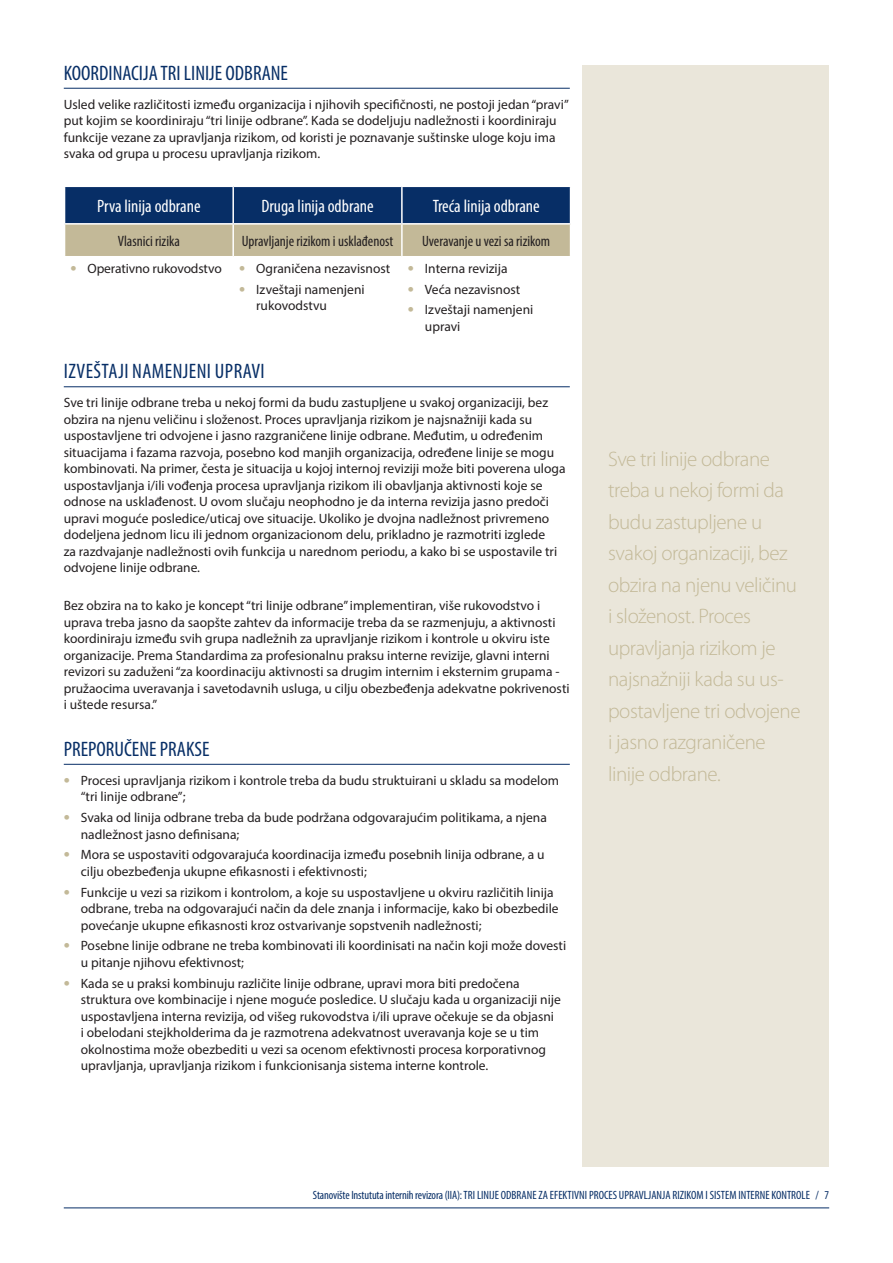
<style>
.page{position:relative;width:893px;height:1263px;background:#fff}
.page>*{position:absolute;margin:0;border:0;box-sizing:border-box;transform-origin:0 0}
.t1{font:300 21px/31.5px "Myriad Pro";letter-spacing:-.02em;color:#c3b998}
.t2{font:condensed 21px "Myriad Pro";color:#072e66}
.t3{font:condensed 18px "Myriad Pro";color:#fff}
.t4{font:condensed 15px "Myriad Pro";color:#231f20}
.t5{font:13.5px/16.5px "Myriad Pro";color:#231f20}
.t6{font:condensed 12px "Myriad Pro";color:#072e66}
.s1{font-weight:700;font-size:18px;color:#c3b998}
</style>
<div class="page">
<div style="left:583px;top:65px;width:246px;height:1101px;background:#eae6da"></div>
<hr style="left:64px;top:1207px;width:765px;height:1px;background:#072e66">
<hr style="left:64px;top:88px;width:506px;height:1px;background:#072e66">
<hr style="left:64px;top:386px;width:506px;height:1px;background:#072e66">
<hr style="left:64px;top:764px;width:506px;height:1px;background:#072e66">
<svg style="left:65px;top:187px;width:505px;height:69px;background:#5e6e7d"></svg>
<hr style="left:232px;top:187px;width:2px;height:36px;background:#fff">
<hr style="left:401px;top:187px;width:2px;height:36px;background:#fff">
<hr style="left:64px;top:223px;width:169px;height:2px;background:#fff">
<hr style="left:233px;top:223px;width:169px;height:2px;background:#fff">
<hr style="left:232px;top:225px;width:2px;height:31px;background:#fff">
<hr style="left:402px;top:223px;width:169px;height:2px;background:#fff">
<hr style="left:401px;top:225px;width:2px;height:31px;background:#fff">
<h1 class="t2" style="left:64px;top:60px;width:226px">KOORDINACIJA TRI LINIJE ODBRANE</h1>
<p class="t5" style="left:64px;top:96px;width:506px">Usled velike različitosti između organizacija i njihovih specifičnosti, ne postoji jedan “pravi” put kojim se koordiniraju “tri linije odbrane”. Kada se dodeljuju nadležnosti i koordiniraju funkcije vezane za upravljanja rizikom, od koristi je poznavanje suštinske uloge koju ima svaka od grupa u procesu upravljanja rizikom.</p>
<h2 class="t3" style="left:97px;top:195px;width:105px">Prva linija odbrane</h2>
<h2 class="t3" style="left:261px;top:195px;width:114px">Druga linija odbrane</h2>
<h2 class="t3" style="left:433px;top:195px;width:109px">Treća linija odbrane</h2>
<p class="t4" style="left:118px;top:232px;width:64px">Vlasnici rizika</p>
<p class="t4" style="left:242px;top:232px;width:153px">Upravljanje rizikom i usklađenost</p>
<p class="t4" style="left:422px;top:232px;width:130px">Uveravanje u vezi sa rizikom</p>
<p class="t5" style="left:71px;top:260px;width:321px"><span class="s1">•</span> Operativno rukovodstvo <span class="s1">•</span> Ograničena nezavisnost</p>
<p class="t5" style="left:256px;top:281px;width:110px;text-indent:-17px"><span class="s1">•</span> Izveštaji namenjeni rukovodstvu</p>
<p class="t5" style="left:408px;top:260px;width:101px"><span class="s1">•</span> Interna revizija</p>
<p class="t5" style="left:408px;top:281px;width:114px"><span class="s1">•</span> Veća nezavisnost</p>
<p class="t5" style="left:425px;top:301px;width:110px;text-indent:-17px"><span class="s1">•</span> Izveštaji namenjeni upravi</p>
<h1 class="t2" style="left:64px;top:358px;width:78px">Izveštaji namenjeni</h1>
<h1 class="t2" style="left:215px;top:358px;width:9px">upravi</h1>
<p class="t5" style="left:64px;top:394px;width:503px">Sve tri linije odbrane treba u nekoj formi da budu zastupljene u svakoj organizaciji, bez obzira na njenu veličinu i složenost. Proces upravljanja rizikom je najsnažniji kada su uspostavljene tri odvojene i jasno razgraničene linije odbrane. Međutim, u određenim situacijama i fazama razvoja, posebno kod manjih organizacija, određene linije se mogu kombinovati. Na primer, česta je situacija u kojoj internoj reviziji može biti poverena uloga uspostavljanja i/ili vođenja procesa upravljanja rizikom ili obavljanja aktivnosti koje se odnose na usklađenost. U ovom slučaju neophodno je da interna revizija jasno predoči upravi moguće posledice/uticaj ove situacije. Ukoliko je dvojna nadležnost privremeno dodeljena jednom licu ili jednom organizacionom delu, prikladno je razmotriti izglede<br>za razdvajanje nadležnosti ovih funkcija u narednom periodu, a kako bi se uspostavile tri odvojene linije odbrane.</p>
<p class="t5" style="left:64px;top:597px;width:507px">Bez obzira na to kako je koncept “tri linije odbrane” implementiran, više rukovodstvo i uprava treba jasno da saopšte zahtev da informacije treba da se razmenjuju, a aktivnosti koordiniraju između svih grupa nadležnih za upravljanje rizikom i kontrole u okviru iste organizacije. Prema Standardima za profesionalnu praksu interne revizije, glavni interni revizori su zaduženi “za koordinaciju aktivnosti sa drugim internim i eksternim grupama - pružaocima uveravanja i savetodavnih usluga, u cilju obezbeđenja adekvatne pokrivenosti i uštede resursa.”</p>
<h1 class="t2" style="left:64px;top:736px;width:147px">PREPORUČENE PRAKSE</h1>
<p class="t5" style="left:81px;top:772px;width:480px;text-indent:-17px"><span class="s1">•</span> Procesi upravljanja rizikom i kontrole treba da budu struktuirani u skladu sa modelom “tri linije odbrane”;</p>
<p class="t5" style="left:81px;top:809px;width:468px;text-indent:-17px"><span class="s1">•</span> Svaka od linija odbrane treba da bude podržana odgovarajućim politikama, a njena nadležnost jasno definisana;</p>
<p class="t5" style="left:81px;top:846px;width:465px;text-indent:-17px"><span class="s1">•</span> Mora se uspostaviti odgovarajuća koordinacija između posebnih linija odbrane, a u cilju obezbeđenja ukupne efikasnosti i efektivnosti;</p>
<p class="t5" style="left:81px;top:884px;width:479px;text-indent:-17px"><span class="s1">•</span> Funkcije u vezi sa rizikom i kontrolom, a koje su uspostavljene u okviru različitih linija odbrane, treba na odgovarajući način da dele znanja i informacije, kako bi obezbedile povećanje ukupne efikasnosti kroz ostvarivanje sopstvenih nadležnosti;</p>
<p class="t5" style="left:81px;top:937px;width:487px;text-indent:-17px"><span class="s1">•</span> Posebne linije odbrane ne treba kombinovati ili koordinisati na način koji može dovesti u pitanje njihovu efektivnost;</p>
<p class="t5" style="left:81px;top:975px;width:482px;text-indent:-17px"><span class="s1">•</span> Kada se u praksi kombinuju različite linije odbrane, upravi mora biti predočena struktura ove kombinacije i njene moguće posledice. U slučaju kada u organizaciji nije uspostavljena interna revizija, od višeg rukovodstva i/ili uprave očekuje se da objasni<br>i obelodani stejkholderima da je razmotrena adekvatnost uveravanja koje se u tim okolnostima može obezbediti u vezi sa ocenom efektivnosti procesa korporativnog upravljanja, upravljanja rizikom i funkcionisanja sistema interne kontrole.</p>
<p class="t1" style="left:608px;top:443px;width:194px">Sve tri linije odbrane treba u nekoj formi da budu zastupljene u svakoj organizaciji, bez obzira na njenu veličinu i složenost. Proces upravljanja rizikom je najsnažniji kada su us&shy;postavljene tri odvojene i jasno razgraničene linije odbrane.</p>
<p class="t6" style="left:313px;top:1188px;width:518px">Stanovište Instututa internih revizora (IIA): TRI LINIJE ODBRANE ZA EFEKTIVNI PROCES UPRAVLJANJA RIZIKOM I SISTEM INTERNE KONTROLE / 7</p>
</div>
